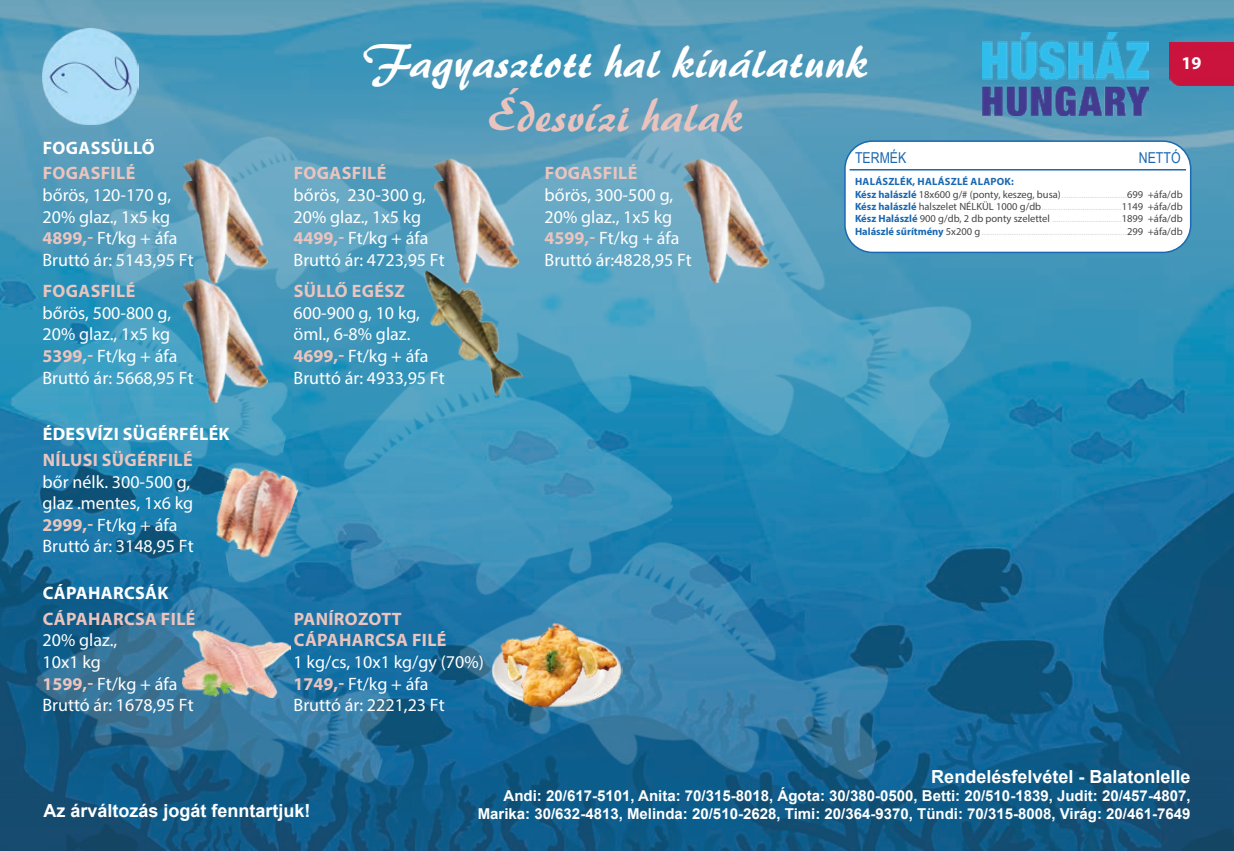
<style>
.page{position:relative;width:1234px;height:851px;background:#fff}
.page>*{position:absolute;margin:0;border:0;box-sizing:border-box;transform-origin:0 0}
.t1{font:45px "H Brush 445 BT";color:#fff}
.t2{font:45px "H Brush 445 BT";color:#eac3be}
.t3{font:18px/21.6px "Myriad Pro";color:#fff}
.t4{font:700 18px/21.6px "Myriad Pro";letter-spacing:.02em;color:#ebc4be}
.t5{font:700 18px "Arial";color:#fff}
.t6{font:700 18px "Myriad Pro";letter-spacing:.02em;color:#fff}
.t7{font:700 15px/18px "Arial";color:#fff;text-align:right}
.t8{font:15px "Arial Narrow";color:#1868b1}
.t9{font:10.5px/12.5px "Myriad Pro";color:#dadada}
.s1{font-weight:700;color:#ebc4be}
.s2{font-weight:700;color:#1a69b2}
.s3{color:#464544}
</style>
<div class="page">
<img style="left:0;top:0;width:1233px;height:850px">
<img style="left:93px;top:114px;width:283px;height:207px">
<img style="left:4px;top:296px;width:298px;height:192px">
<img style="left:200px;top:329px;width:242px;height:307px">
<img style="left:376px;top:43px;width:641px;height:481px">
<img style="left:442px;top:495px;width:475px;height:335px">
<img style="left:23px;top:548px;width:392px;height:277px">
<img style="left:179px;top:150px;width:91px;height:120px">
<img style="left:179px;top:270px;width:91px;height:135px">
<img style="left:430px;top:150px;width:91px;height:104px">
<img style="left:679px;top:150px;width:92px;height:135px">
<img style="left:207px;top:459px;width:94px;height:102px">
<img style="left:183px;top:630px;width:107px;height:67px">
<img style="left:490px;top:631px;width:132px;height:78px">
<img style="left:495px;top:618px;width:123px;height:91px">
<img style="left:404px;top:254px;width:129px;height:148px">
<img style="left:43px;top:29px;width:96px;height:95px">
<div style="left:844px;top:141px;width:346px;height:111px;background:#fff;border-radius:28px"></div>
<div style="left:844px;top:140px;width:347px;height:113px;border:2px solid #1a69b2;border-radius:28px"></div>
<hr style="left:849px;top:169px;width:336px;height:1px;background:#1a69b2">
<div style="left:1168px;top:43px;width:65px;height:42px;background:#ca133d"></div>
<img style="left:982px;top:32px;width:166px;height:84px">
<p class="t6" style="left:43px;top:136px;width:114px">FOGASSÜLLŐ</p>
<p class="t4" style="left:43px;top:162px;width:94px">FOGASFILÉ</p>
<p class="t3" style="left:43px;top:184px;width:153px">bőrös, 120-170 g,<br>20% glaz., 1x5 kg<br><span class="s1">4899,-</span> Ft/kg + áfa<br>Bruttó ár: 5143,95 Ft</p>
<p class="t4" style="left:43px;top:280px;width:94px">FOGASFILÉ</p>
<p class="t3" style="left:43px;top:301px;width:153px">bőrös, 500-800 g,<br>20% glaz., 1x5 kg<br><span class="s1">5399,-</span> Ft/kg + áfa<br>Bruttó ár: 5668,95 Ft</p>
<p class="t6" style="left:43px;top:422px;width:188px">ÉDESVÍZI SÜGÉRFÉLÉK</p>
<p class="t4" style="left:43px;top:448px;width:151px">NÍLUSI SÜGÉRFILÉ</p>
<p class="t3" style="left:43px;top:470px;width:153px">bőr nélk. 300-500 g, glaz .mentes, 1x6 kg<br><span class="s1">2999,-</span> Ft/kg + áfa<br>Bruttó ár: 3148,95 Ft</p>
<p class="t6" style="left:43px;top:581px;width:127px">CÁPAHARCSÁK</p>
<p class="t4" style="left:43px;top:607px;width:154px">CÁPAHARCSA FILÉ</p>
<p class="t3" style="left:43px;top:629px;width:153px">20% glaz.,<br>10x1 kg<br><span class="s1">1599,-</span> Ft/kg + áfa<br>Bruttó ár: 1678,95 Ft</p>
<h1 class="t1" style="left:363px;top:33px;width:508px">Fagyasztott hal kínálatunk</h1>
<h1 class="t2" style="left:488px;top:87px;width:258px">Édesvízi halak</h1>
<p class="t4" style="left:544px;top:162px;width:94px">FOGASFILÉ</p>
<p class="t3" style="left:544px;top:184px;width:149px">bőrös, 300-500 g,<br>20% glaz., 1x5 kg<br><span class="s1">4599,-</span> Ft/kg + áfa<br>Bruttó ár:4828,95 Ft</p>
<p class="t6" style="left:1181px;top:51px;width:21px">19</p>
<p class="t8" style="left:854px;top:147px;width:53px">TERMÉK</p>
<p class="t8" style="left:1138px;top:147px;width:43px">NETTÓ</p>
<p class="t9" style="left:854px;top:175px;width:329px"><span class="s2">HALÁSZLÉK, HALÁSZLÉ ALAPOK:<br>Kész halászlé</span> <span class="s3">18x600 g/# (ponty, keszeg, busa)</span>..............................<span class="s3">699 +áfa/db </span><span class="s2">Kész halászlé</span> <span class="s3">halszelet NÉLKÜL 1000 g/db</span>.....................................<span class="s3">1149 +áfa/db </span><span class="s2">Kész Halászlé</span> <span class="s3">900 g/db, 2 db ponty szelettel</span> ................................<span class="s3">1899 +áfa/db </span><span class="s2">Halászlé sűrítmény</span> <span class="s3">5x200 g</span>...................................................................<span class="s3">299 +áfa/db</span></p>
<p class="t4" style="left:294px;top:162px;width:94px">FOGASFILÉ</p>
<p class="t3" style="left:293px;top:184px;width:153px">bőrös, 230-300 g,<br>20% glaz., 1x5 kg<br><span class="s1">4499,-</span> Ft/kg + áfa<br>Bruttó ár: 4723,95 Ft</p>
<p class="t4" style="left:294px;top:280px;width:113px">SÜLLŐ EGÉSZ</p>
<p class="t3" style="left:293px;top:301px;width:153px">600-900 g, 10 kg, öml., 6-8% glaz.<br><span class="s1">4699,-</span> Ft/kg + áfa<br>Bruttó ár: 4933,95 Ft</p>
<p class="t4" style="left:294px;top:607px;width:154px">PANÍROZOTT<br>CÁPAHARCSA FILÉ</p>
<p class="t3" style="left:293px;top:650px;width:192px">1 kg/cs, 10x1 kg/gy (70%)<br><span class="s1">1749,-</span> Ft/kg + áfa<br>Bruttó ár: 2221,23 Ft</p>
<p class="t5" style="left:43px;top:798px;width:269px">Az árváltozás jogát fenntartjuk!</p>
<p class="t5" style="left:931px;top:764px;width:261px">Rendelésfelvétel - Balatonlelle</p>
<p class="t7" style="left:477px;top:787px;width:714px">Andi: 20/617-5101, Anita: 70/315-8018, Ágota: 30/380-0500, Betti: 20/510-1839, Judit: 20/457-4807,<br>Marika: 30/632-4813, Melinda: 20/510-2628, Timi: 20/364-9370, Tündi: 70/315-8008, Virág: 20/461-7649</p>
</div>
